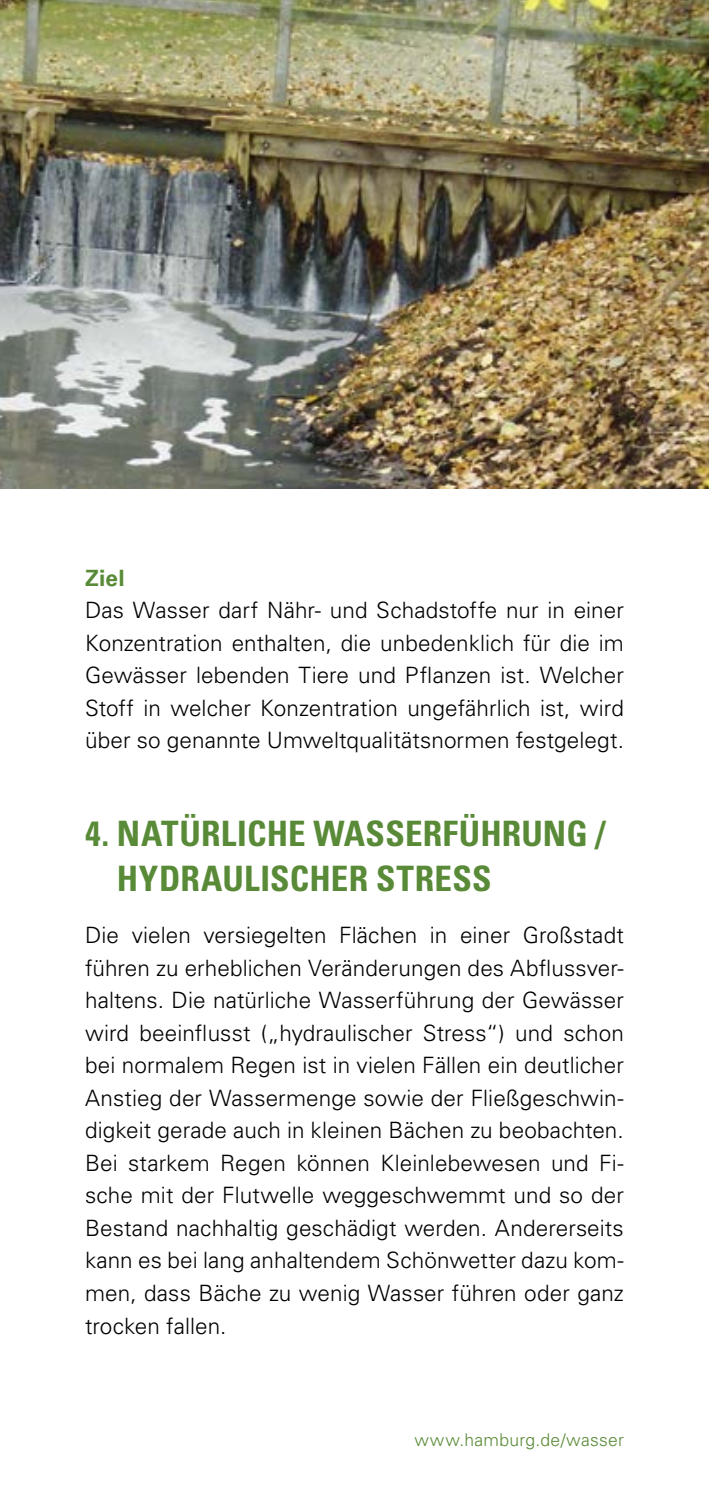
<style>
.page{position:relative;width:709px;height:1489px;background:#fff}
.page>*{position:absolute;margin:0;border:0;box-sizing:border-box;transform-origin:0 0}
.t1{font:700 condensed 35px/45px "Univers LT";letter-spacing:.005em;color:#598a37}
.t2{font:300 22.5px/32.5px "Univers LT";letter-spacing:.005em;color:#000;text-align:justify}
.t3{font:700 22.5px "Univers LT";color:#598a37}
.t4{font:300 17.5px "Univers LT";letter-spacing:.015em;color:#598a37}
</style>
<div class="page">
<img style="left:0;top:0;width:709px;height:488px">
<p class="t3" style="left:85px;top:564px;width:41px">Ziel</p>
<p class="t2" style="left:85px;top:594px;width:540px">Das Wasser darf Nähr- und Schadstoffe nur in einer Konzentration enthalten, die unbedenklich für die im Gewässer lebenden Tiere und Pflanzen ist. Welcher Stoff in welcher Konzentration ungefährlich ist, wird über so genannte Umweltqualitätsnormen festgelegt.</p>
<h1 class="t1" style="left:117px;top:810px;width:490px;text-indent:-32px">4. NATÜRLICHE WASSERFÜHRUNG /<br>HYDRAULISCHER STRESS</h1>
<p class="t2" style="left:85px;top:919px;width:540px">Die vielen versiegelten Flächen in einer Großstadt führen zu erheblichen Veränderungen des Abflussver&shy;haltens. Die natürliche Wasserführung der Gewässer wird beeinflusst („hydraulischer Stress“) und schon bei normalem Regen ist in vielen Fällen ein deutlicher Anstieg der Wassermenge sowie der Fließgeschwin&shy;digkeit gerade auch in kleinen Bächen zu beobachten.<br>Bei starkem Regen können Kleinlebewesen und Fi&shy;sche mit der Flutwelle weggeschwemmt und so der Bestand nachhaltig geschädigt werden. Andererseits kann es bei lang anhaltendem Schönwetter dazu kom&shy;men, dass Bäche zu wenig Wasser führen oder ganz trocken fallen.</p>
<p class="t4" style="left:414px;top:1429px;width:211px">www.hamburg.de/wasser</p>
</div>
